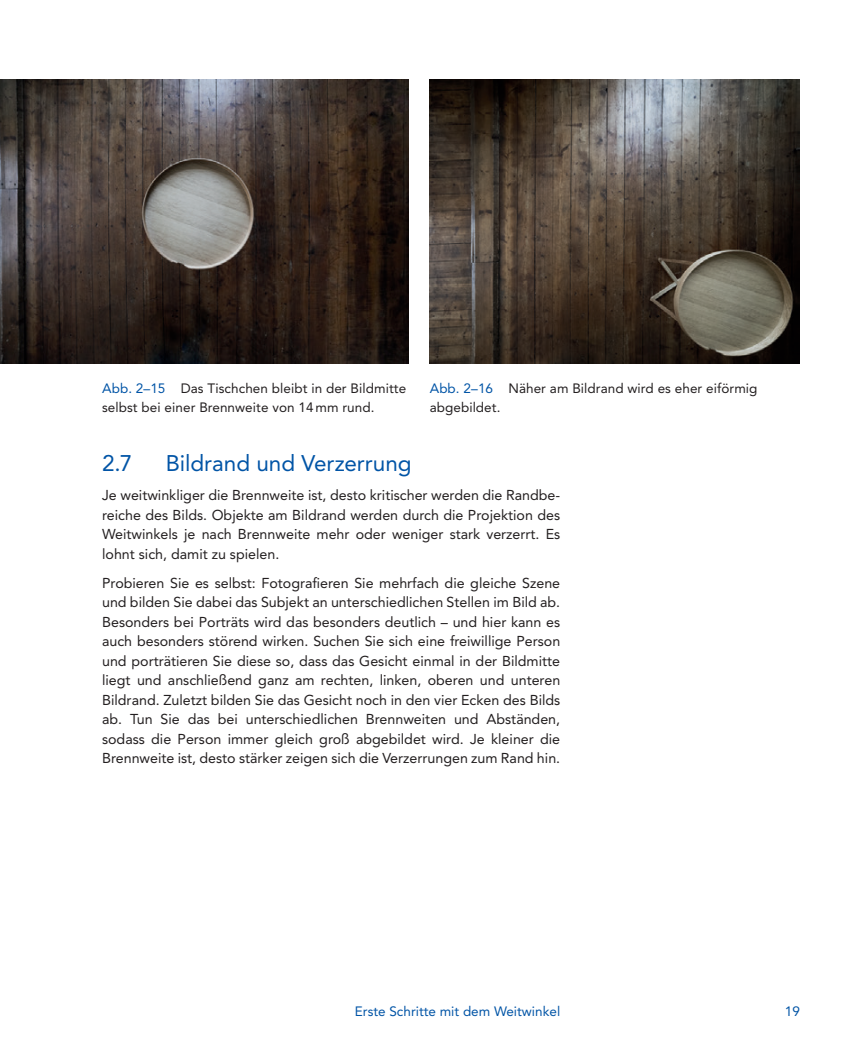
<style>
.page{position:relative;width:851px;height:1063px;background:#fff}
.page>*{position:absolute;margin:0;border:0;box-sizing:border-box;transform-origin:0 0}
.t1{font:22.5px "Avenir LT Pro";color:#0154a6}
.t2{font:14.25px/19.5px "Avenir LT Pro";color:#231f20;text-align:justify}
.t3{font:13.5px/19.5px "Avenir LT Pro";letter-spacing:.005em;color:#231f20}
.t4{font:13.5px "Avenir LT Pro";color:#0154a6}
.s1{color:#0154a6}
</style>
<div class="page">
<img style="left:0;top:80px;width:408px;height:284px">
<img style="left:429px;top:80px;width:370px;height:284px">
<p class="t3" style="left:102px;top:378px;width:305px"><span class="s1">Abb. 2–15</span> Das Tischchen bleibt in der Bildmitte selbst bei einer Brennweite von 14mm rund.</p>
<p class="t3" style="left:429px;top:378px;width:329px"><span class="s1">Abb. 2–16</span> Näher am Bildrand wird es eher eiförmig abgebildet.</p>
<h1 class="t1" style="left:102px;top:449px;width:32px">2.7</h1>
<h1 class="t1" style="left:166px;top:449px;width:247px">Bildrand und Verzerrung</h1>
<p class="t2" style="left:102px;top:485px;width:459px">Je weitwinkliger die Brennweite ist, desto kritischer werden die Randbe&shy;reiche des Bilds. Objekte am Bildrand werden durch die Projektion des Weitwinkels je nach Brennweite mehr oder weniger stark verzerrt. Es lohnt sich, damit zu spielen.</p>
<p class="t2" style="left:102px;top:573px;width:459px">Probieren Sie es selbst: Fotografieren Sie mehrfach die gleiche Szene und bilden Sie dabei das Subjekt an unterschiedlichen Stellen im Bild ab.<br>Besonders bei Porträts wird das besonders deutlich – und hier kann es auch besonders störend wirken. Suchen Sie sich eine freiwillige Person und porträtieren Sie diese so, dass das Gesicht einmal in der Bildmitte liegt und anschließend ganz am rechten, linken, oberen und unteren Bildrand. Zuletzt bilden Sie das Gesicht noch in den vier Ecken des Bilds ab. Tun Sie das bei unterschiedlichen Brennweiten und Abständen, sodass die Person immer gleich groß abgebildet wird. Je kleiner die Brennweite ist, desto stärker zeigen sich die Verzerrungen zum Rand hin.</p>
<p class="t4" style="left:355px;top:1003px;width:207px">Erste Schritte mit dem Weitwinkel</p>
<p class="t4" style="left:784px;top:1003px;width:17px">19</p>
</div>
